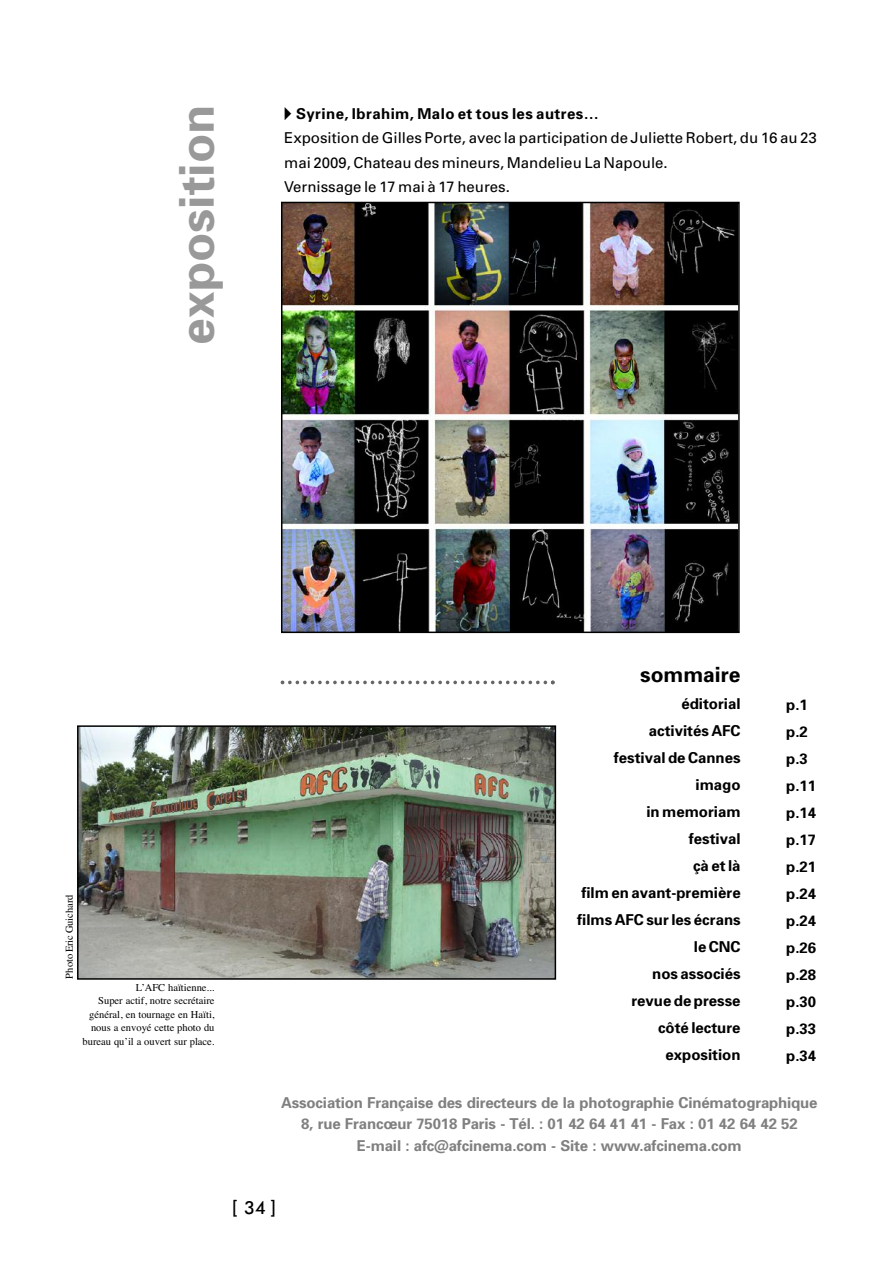
<style>
.page{position:relative;width:893px;height:1263px;background:#fff}
.page>*{position:absolute;margin:0;border:0;box-sizing:border-box;transform-origin:0 0}
.t1{font:700 48px "Univers";color:#999}
.t2{font:700 21px "Univers";color:#000}
.t3{font:500 18px "Futura BT";color:#000}
.t4{font:700 15px/27px "Univers";color:#000;text-align:right}
.t5{font:700 15px/21.8px "Univers";letter-spacing:-.01em;color:#808080;text-align:center}
.t6{font:15px/24.3px "Univers";color:#000}
.t7{font:700 15px "Univers";letter-spacing:.03em;color:#000}
.t8{font:10.5px/13.5px "Times";color:#000;text-align:right}
</style>
<div class="page">
<img style="left:284px;top:205px;width:453px;height:425px">
<div style="left:281px;top:202px;width:459px;height:431px;border:2px solid #000"></div>
<img style="left:80px;top:728px;width:473px;height:249px">
<div style="left:77px;top:725px;width:479px;height:255px;border:2px solid #000"></div>
<svg style="left:281px;top:680px;width:274px;height:4px"></svg>
<h1 class="t1" style="left:179px;top:344px;width:241px;rotate:-90deg">exposition</h1>
<p class="t7" style="left:296px;top:108px;width:304px">Syrine, Ibrahim, Malo et tous les autres…</p>
<p class="t6" style="left:284px;top:127px;width:534px">Exposition de Gilles Porte, avec la participation de Juliette Robert, du 16 au 23 mai 2009, Chateau des mineurs, Mandelieu La Napoule.<br>Vernissage le 17 mai à 17 heures.</p>
<p class="t8" style="left:62px;top:978px;width:86px;rotate:-90deg">PhotoEric Guichard</p>
<p class="t8" style="left:83px;top:980px;width:133px">L’AFC haïtienne...<br>Super actif, notre secrétaire général, en tournage en Haïti, nous a envoyé cette photo du bureau qu’il a ouvert sur place.</p>
<h2 class="t2" style="left:640px;top:667px;width:102px">sommaire</h2>
<p class="t4" style="left:577px;top:692px;width:165px">éditorial<br>activités AFC<br>festival de Cannes imago<br>in memoriam<br>festival<br>çà et là<br>film en avant-première films AFC sur les écrans le CNC<br>nos associés<br>revue de presse<br>côté lecture<br>exposition</p>
<p class="t4" style="left:786px;top:692px;width:32px;text-align:left">p.1 p.2 p.3 p.11 p.14 p.17 p.21 p.24 p.24 p.26 p.28 p.30 p.33 p.34</p>
<p class="t5" style="left:281px;top:1093px;width:538px">Association Française des directeurs de la photographie Cinématographique<br>8, rue Francœur 75018 Paris - Tél. : 01 42 64 41 41 - Fax : 01 42 64 42 52<br>E-mail : afc@afcinema.com - Site : www.afcinema.com</p>
<p class="t3" style="left:232px;top:1199px;width:46px">[ 34]</p>
</div>
